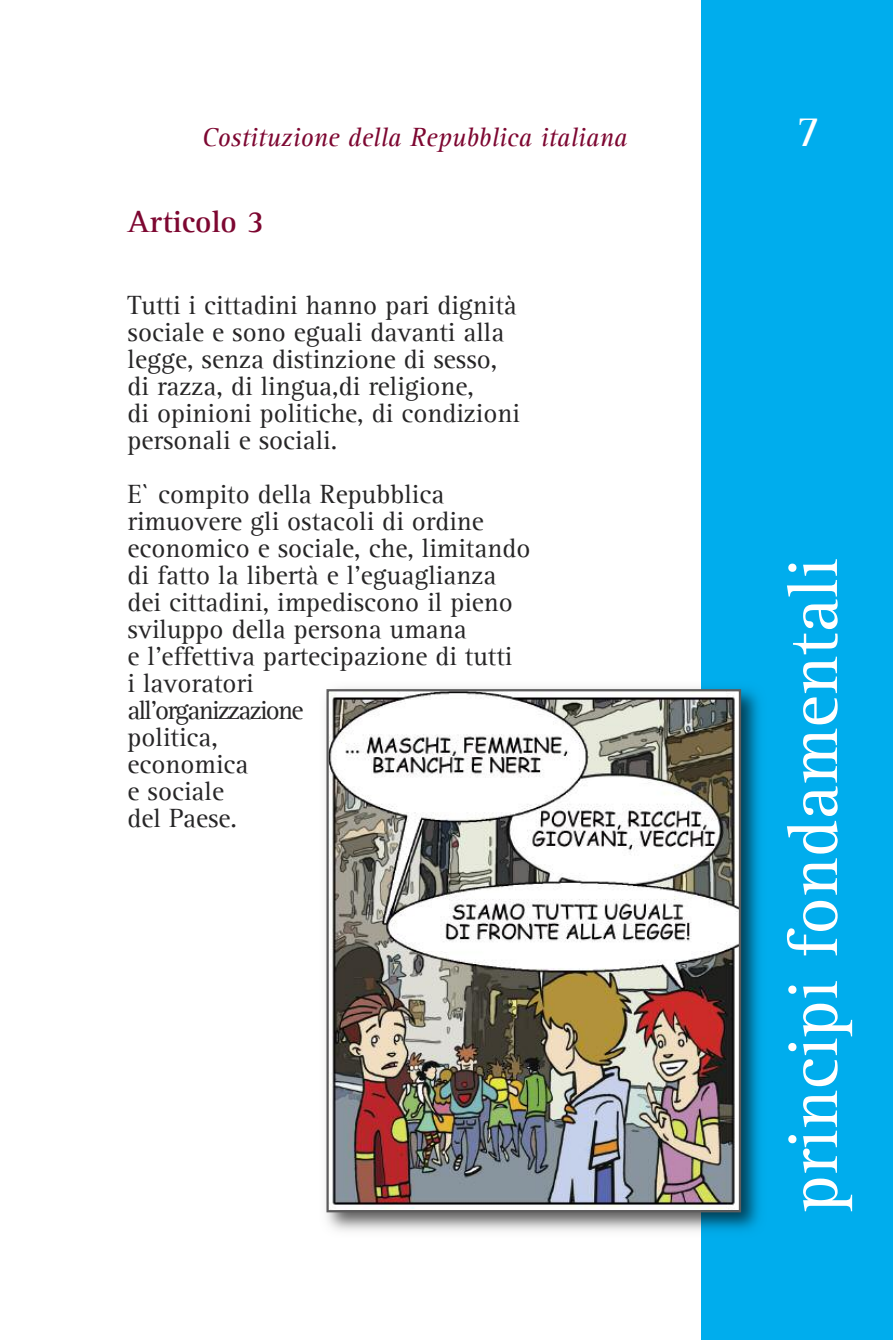
<style>
.page{position:relative;width:893px;height:1340px;background:#fff}
.page>*{position:absolute;margin:0;border:0;box-sizing:border-box;transform-origin:0 0}
.t1{font:72px "Agfa Rotis Serif";color:#fff}
.t2{font:45px "Agfa Rotis Serif";color:#fff}
.t3{font:700 31.5px "Agfa Rotis Serif";color:#7d0731}
.t4{font:27px/27px "Agfa Rotis Serif";color:#272627}
.t5{font:italic 27px "Agfa Rotis Serif";color:#7d0731}
</style>
<div class="page">
<div style="left:702px;top:0;width:191px;height:1339px;background:#00aded"></div>
<img style="left:326px;top:679px;width:434px;height:562px">
<img style="left:329px;top:692px;width:409px;height:517px">
<div style="left:326px;top:689px;width:415px;height:523px;border:2px solid #5d5c5d"></div>
<p class="t5" style="left:202px;top:122px;width:427px">Costituzione della Repubblica italiana</p>
<p class="t3" style="left:128px;top:203px;width:138px">Articolo 3</p>
<p class="t4" style="left:128px;top:292px;width:394px">Tutti i cittadini hanno pari dignità sociale e sono eguali davanti alla legge, senza distinzione di sesso, di razza, di lingua,di religione,<br>di opinioni politiche, di condizioni personali e sociali.</p>
<p class="t4" style="left:128px;top:481px;width:404px">E` compito della Repubblica rimuovere gli ostacoli di ordine economico e sociale, che, limitando di fatto la libertà e l'eguaglianza dei cittadini, impediscono il pieno sviluppo della persona umana<br>e l'effettiva partecipazione di tutti<br>i lavoratori<br>all'organizzazione<br>politica,<br>economica<br>e sociale<br>del Paese.</p>
<h2 class="t2" style="left:797px;top:106px;width:25px">7</h2>
<h1 class="t1" style="left:772px;top:1212px;width:655px;rotate:-90deg">principi fondamentali</h1>
</div>
